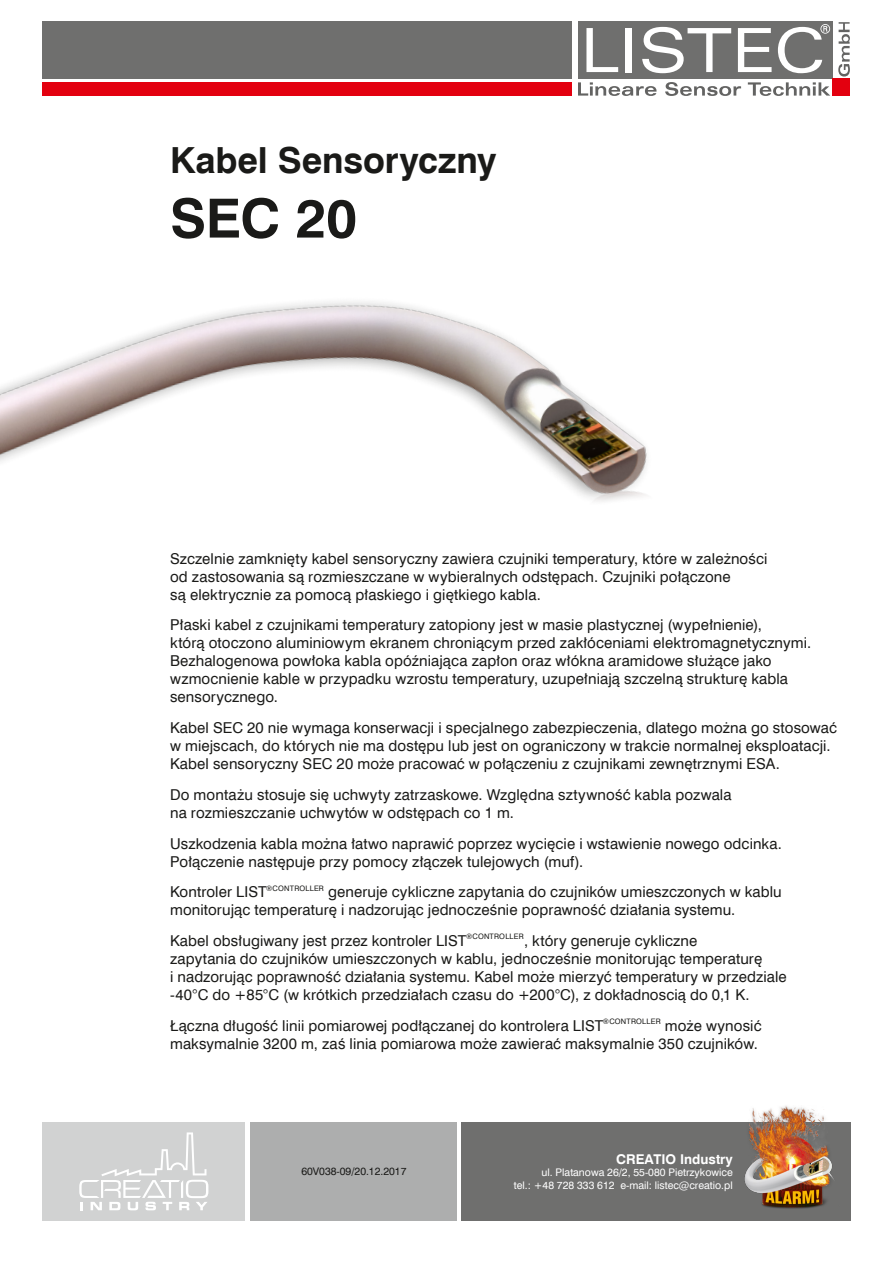
<style>
.page{position:relative;width:893px;height:1263px;background:#fff}
.page>*{position:absolute;margin:0;border:0;box-sizing:border-box;transform-origin:0 0}
.t1{font:700 54px "Swis 721 EU";color:#1a1a18}
.t2{font:700 36px "Swis 721 EU";letter-spacing:-.005em;color:#1a1a18}
.t3{font:15px/18px "Swis 721 EU";letter-spacing:.005em;color:#1a1a18}
.t4{font:700 13.5px "Swis 721 EU";color:#fff}
.t5{font:10.5px/12.6px "Swis 721 EU";color:#fff;text-align:right}
.t6{font:10.5px "Swis 721 EU";color:#1a1a18}
</style>
<div class="page">
<div style="left:461px;top:1122px;width:389px;height:98px;background:#6f6f6e"></div>
<div style="left:43px;top:1122px;width:202px;height:98px;background:#d1d2d2"></div>
<svg style="left:79px;top:1132px;width:129px;height:78px"></svg>
<div style="left:250px;top:1122px;width:206px;height:98px;background:#adaeae"></div>
<img style="left:744px;top:1106px;width:90px;height:103px">
<img style="left:0;top:21px;width:750px;height:481px">
<div style="left:578px;top:21px;width:255px;height:57px;background:#6f6f6e"></div>
<svg style="left:586px;top:28px;width:32px;height:44px"></svg>
<div style="left:626px;top:28px;width:6px;height:44px;background:#fff"></div>
<svg style="left:642px;top:27px;width:89px;height:46px"></svg>
<svg style="left:738px;top:28px;width:34px;height:44px"></svg>
<svg style="left:778px;top:24px;width:52px;height:49px"></svg>
<div style="left:833px;top:78px;width:17px;height:18px;background:#e3000f"></div>
<svg style="left:578px;top:82px;width:78px;height:14px"></svg>
<svg style="left:665px;top:82px;width:76px;height:14px"></svg>
<svg style="left:748px;top:82px;width:82px;height:14px"></svg>
<svg style="left:838px;top:22px;width:12px;height:55px"></svg>
<div style="left:43px;top:83px;width:529px;height:13px;background:#e3000f"></div>
<div style="left:43px;top:21px;width:529px;height:58px;background:#6f6f6e"></div>
<h2 class="t2" style="left:170px;top:137px;width:328px">Kabel Sensoryczny</h2>
<h1 class="t1" style="left:170px;top:185px;width:188px">SEC 20</h1>
<p class="t3" style="left:170px;top:550px;width:599px">Szczelnie zamknięty kabel sensoryczny zawiera czujniki temperatury, które w zależności od zastosowania są rozmieszczane w wybieralnych odstępach. Czujniki połączone<br>są elektrycznie za pomocą płaskiego i giętkiego kabla.</p>
<p class="t3" style="left:170px;top:616px;width:643px">Płaski kabel z czujnikami temperatury zatopiony jest w masie plastycznej (wypełnienie),<br>którą otoczono aluminiowym ekranem chroniącym przed zakłóceniami elektromagnetycznymi.<br>Bezhalogenowa powłoka kabla opóźniająca zapłon oraz włókna aramidowe służące jako wzmocnienie kable w przypadku wzrostu temperatury, uzupełniają szczelną strukturę kabla sensorycznego.</p>
<p class="t3" style="left:170px;top:719px;width:668px">Kabel SEC 20 nie wymaga konserwacji i specjalnego zabezpieczenia, dlatego można go stosować w miejscach, do których nie ma dostępu lub jest on ograniczony w trakcie normalnej eksploatacji.<br>Kabel sensoryczny SEC 20 może pracować w połączeniu z czujnikami zewnętrznymi ESA.</p>
<p class="t3" style="left:170px;top:786px;width:563px">Do montażu stosuje się uchwyty zatrzaskowe. Względna sztywność kabla pozwala na rozmieszczanie uchwytów w odstępach co 1 m.</p>
<p class="t3" style="left:170px;top:835px;width:613px">Uszkodzenia kabla można łatwo naprawić poprzez wycięcie i wstawienie nowego odcinka.<br>Połączenie następuje przy pomocy złączek tulejowych (muf).</p>
<p class="t3" style="left:170px;top:883px;width:613px">Kontroler LIST<sup>®CONTROLLER</sup> generuje cykliczne zapytania do czujników umieszczonych w kablu monitorując temperaturę i nadzorując jednocześnie poprawność działania systemu.</p>
<p class="t3" style="left:170px;top:932px;width:618px">Kabel obsługiwany jest przez kontroler LIST<sup>®CONTROLLER</sup>, który generuje cykliczne<br>zapytania do czujników umieszczonych w kablu, jednocześnie monitorując temperaturę<br>i nadzorując poprawność działania systemu. Kabel może mierzyć temperatury w przedziale -40°C do +85°C (w krótkich przedziałach czasu do +200°C), z dokładnoscią do 0,1 K.</p>
<p class="t3" style="left:170px;top:1017px;width:593px">Łączna długość linii pomiarowej podłączanej do kontrolera LIST<sup>®CONTROLLER</sup> może wynosić maksymalnie 3200 m, zaś linia pomiarowa może zawierać maksymalnie 350 czujników.</p>
<p class="t6" style="left:301px;top:1165px;width:107px">60V038-09/20.12.2017</p>
<p class="t4" style="left:616px;top:1150px;width:118px">CREATIO Industry</p>
<p class="t5" style="left:514px;top:1167px;width:220px">ul. Platanowa 26/2, 55-080 Pietrzykowice<br>tel.: +48 728 333 612 e-mail: listec@creatio.pl</p>
</div>
